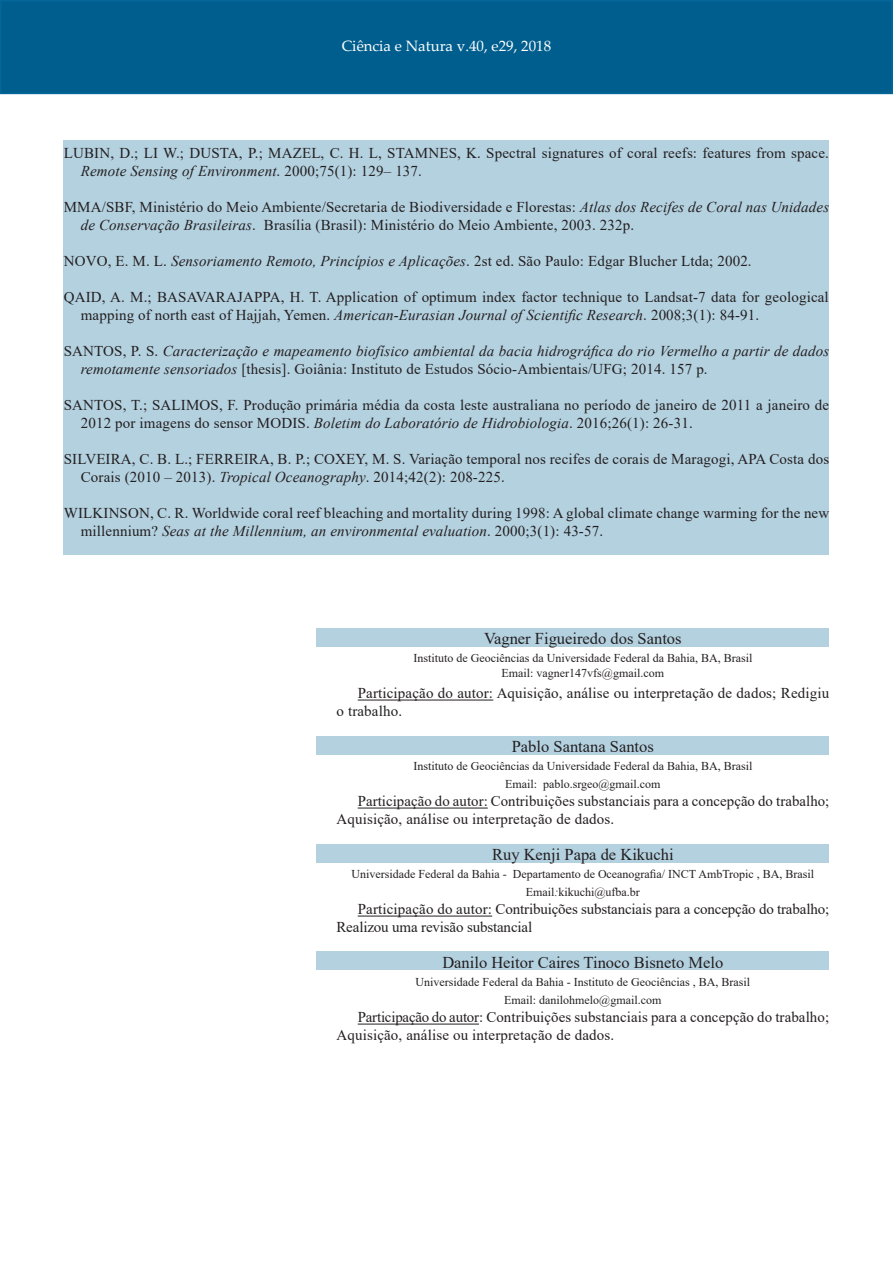
<style>
.page{position:relative;width:893px;height:1263px;background:#fff}
.page>*{position:absolute;margin:0;border:0;box-sizing:border-box;transform-origin:0 0}
.NomesAUTORES{font:16.5px "Times New Roman";color:#231f20}
.Referencias{font:15px/18px "Times New Roman";letter-spacing:.01em;color:#231f20}
.TextoCORRIDO{font:15px/18px "Times New Roman";letter-spacing:.005em;color:#231f20}
.Referencias-2{font:italic 15px/18px "Times New Roman";letter-spacing:.01em;color:#231f20}
.t1{font:15px "Palatino Linotype";color:#fff}
.TitulacaoFiliacao{font:12px "Times New Roman";color:#231f20}
.E-mailAUTOR{font:12px "Times New Roman";color:#231f20}
.s1{font-style:italic}
.s2{font-style:normal}
</style>
<div class="page">
<div style="left:0;top:0;width:893px;height:94px;background:#005e8e;border:2px solid #056699"></div>
<div style="left:316px;top:628px;width:513px;height:19px;background:#b4d1e0"></div>
<div style="left:316px;top:736px;width:513px;height:18px;background:#b4d1e0"></div>
<div style="left:316px;top:844px;width:513px;height:18px;background:#b4d1e0"></div>
<div style="left:316px;top:952px;width:513px;height:18px;background:#b4d1e0"></div>
<div style="left:64px;top:140px;width:765px;height:414px;background:#b4d1e0"></div>
<hr style="left:358px;top:700px;width:135px;height:1px;background:#231f20">
<hr style="left:358px;top:808px;width:130px;height:1px;background:#231f20">
<hr style="left:358px;top:916px;width:134px;height:1px;background:#231f20">
<hr style="left:358px;top:1024px;width:121px;height:1px;background:#231f20">
<p class="t1" style="left:342px;top:35px;width:211px">Ciência e Natura v.40, e29, 2018</p>
<p class="Referencias" style="left:81px;top:144px;width:750px;text-indent:-17px">LUBIN, D.; LI W.; DUSTA, P.; MAZEL, C. H. L, STAMNES, K. Spectral signatures of coral reefs: features from space.<br><span class="s1">Remote Sensing of Environment</span>. 2000;75(1): 129– 137.</p>
<p class="Referencias" style="left:81px;top:198px;width:750px;text-indent:-17px">MMA/SBF, Ministério do Meio Ambiente/Secretaria de Biodiversidade e Florestas: <span class="s1">Atlas dos Recifes de Coral nas Unidades de Conservação Brasileiras</span>. Brasília (Brasil): Ministério do Meio Ambiente, 2003. 232p.</p>
<p class="Referencias" style="left:64px;top:252px;width:689px">NOVO, E. M. L. <span class="s1">Sensoriamento Remoto, Princípios e Aplicações</span>. 2st ed. São Paulo: Edgar Blucher Ltda; 2002.</p>
<p class="Referencias" style="left:81px;top:288px;width:749px;text-indent:-17px">QAID, A. M.; BASAVARAJAPPA, H. T. Application of optimum index factor technique to Landsat-7 data for geological mapping of north east of Hajjah, Yemen. <span class="s1">American-Eurasian Journal of Scientific Research</span>. 2008;3(1): 84-91.</p>
<p class="Referencias-2" style="left:81px;top:342px;width:750px;text-indent:-17px"><span class="s2">SANTOS, P. S.</span> Caracterização e mapeamento biofísico ambiental da bacia hidrográfica do rio Vermelho a partir de dados remotamente sensoriados <span class="s2">[thesis]. Goiânia: Instituto de Estudos Sócio-Ambientais/UFG; 2014. 157 p.</span></p>
<p class="Referencias" style="left:81px;top:396px;width:750px;text-indent:-17px">SANTOS, T.; SALIMOS, F. Produção primária média da costa leste australiana no período de janeiro de 2011 a janeiro de<br>2012 por imagens do sensor MODIS. <span class="s1">Boletim do Laboratório de Hidrobiologia</span>. 2016;26(1): 26-31.</p>
<p class="Referencias" style="left:81px;top:450px;width:750px;text-indent:-17px">SILVEIRA, C. B. L.; FERREIRA, B. P.; COXEY, M. S. Variação temporal nos recifes de corais de Maragogi, APA Costa dos<br>Corais (2010 – 2013). <span class="s1">Tropical Oceanography</span>. 2014;42(2): 208-225.</p>
<p class="Referencias" style="left:81px;top:504px;width:750px;text-indent:-17px">WILKINSON, C. R. Worldwide coral reef bleaching and mortality during 1998: A global climate change warming for the new millennium? <span class="s1">Seas at the Millennium, an environmental evaluation</span>. 2000;3(1): 43-57.</p>
<p class="NomesAUTORES" style="left:484px;top:627px;width:199px">Vagner Figueiredo dos Santos</p>
<p class="TitulacaoFiliacao" style="left:413px;top:650px;width:340px">Instituto de Geociências da Universidade Federal da Bahia, BA, Brasil</p>
<p class="E-mailAUTOR" style="left:502px;top:664px;width:164px">Email: vagner147vfs@gmail.com</p>
<p class="TextoCORRIDO" style="left:336px;top:684px;width:494px;text-indent:21px">Participação do autor: Aquisição, análise ou interpretação de dados; Redigiu o trabalho.</p>
<p class="NomesAUTORES" style="left:512px;top:735px;width:144px">Pablo Santana Santos</p>
<p class="TitulacaoFiliacao" style="left:413px;top:758px;width:340px">Instituto de Geociências da Universidade Federal da Bahia, BA, Brasil</p>
<p class="TitulacaoFiliacao" style="left:505px;top:776px;width:157px">Email: pablo.srgeo@gmail.com</p>
<p class="TextoCORRIDO" style="left:336px;top:792px;width:494px;text-indent:21px">Participação do autor: Contribuições substanciais para a concepção do trabalho;<br>Aquisição, análise ou interpretação de dados.</p>
<p class="NomesAUTORES" style="left:492px;top:843px;width:183px">Ruy Kenji Papa de Kikuchi</p>
<p class="TitulacaoFiliacao" style="left:351px;top:866px;width:464px">Universidade Federal da Bahia - Departamento de Oceanografia/ INCT AmbTropic , BA, Brasil</p>
<p class="TitulacaoFiliacao" style="left:526px;top:884px;width:116px">Email<span class="s1">:</span>kikuchi@ufba.br</p>
<p class="TextoCORRIDO" style="left:336px;top:900px;width:494px;text-indent:21px">Participação do autor: Contribuições substanciais para a concepção do trabalho;<br>Realizou uma revisão substancial</p>
<p class="NomesAUTORES" style="left:442px;top:951px;width:282px">Danilo Heitor Caires Tinoco Bisneto Melo</p>
<p class="TitulacaoFiliacao" style="left:416px;top:974px;width:336px">Universidade Federal da Bahia - Instituto de Geociências , BA, Brasil</p>
<p class="TitulacaoFiliacao" style="left:504px;top:992px;width:159px">Email: danilohmelo@gmail.com</p>
<p class="TextoCORRIDO" style="left:336px;top:1008px;width:494px;text-indent:21px">Participação do autor: Contribuições substanciais para a concepção do trabalho;<br>Aquisição, análise ou interpretação de dados.</p>
</div>
